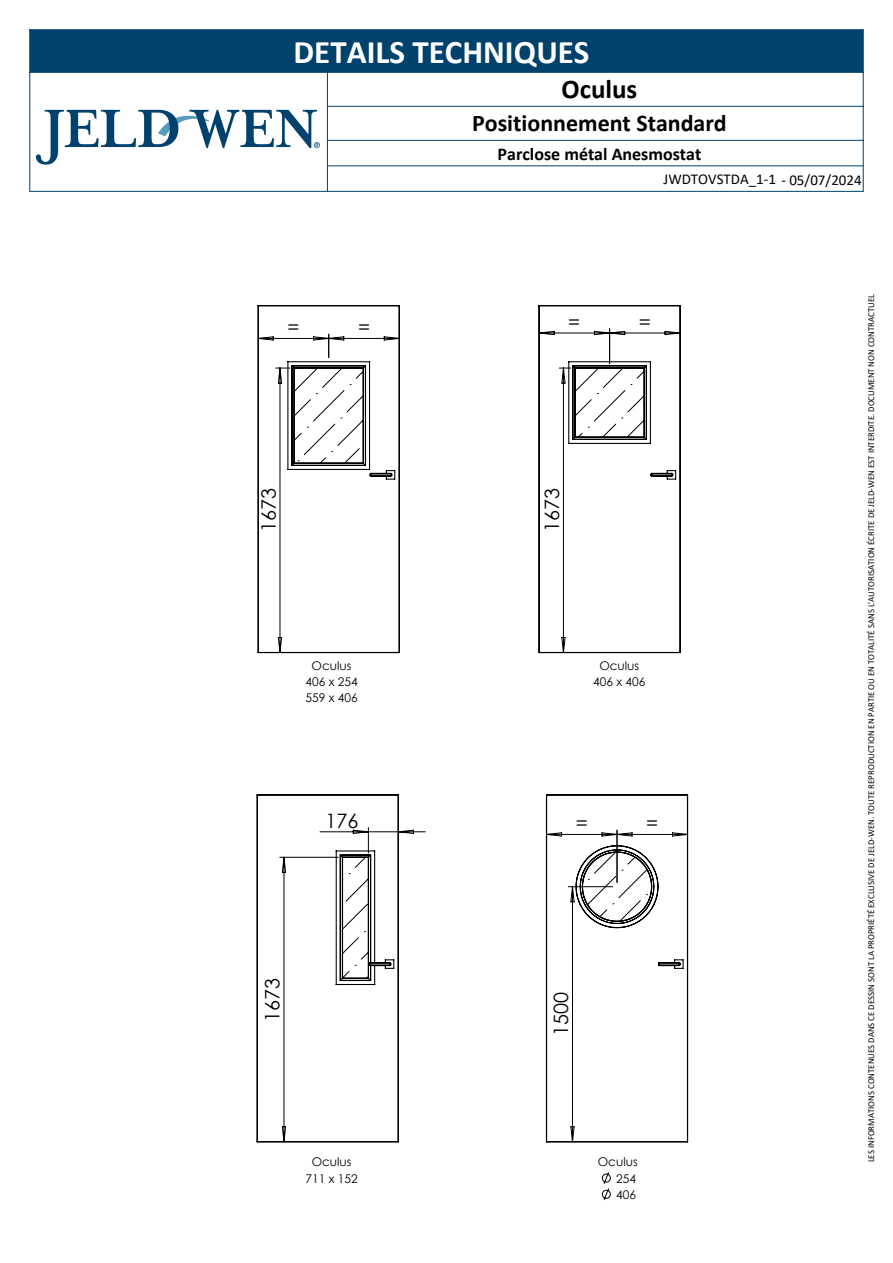
<style>
.page{position:relative;width:893px;height:1263px;background:#fff}
.page>*{position:absolute;margin:0;border:0;box-sizing:border-box;transform-origin:0 0}
.t1{font:700 33px "Calibri";color:#fff}
.t2{font:700 27px "Calibri";color:#000}
.t3{font:700 24px "Calibri";color:#000}
.t4{font:19.8px "Century Gothic";color:#000}
.t5{font:700 18px "Calibri";color:#000}
.t6{font:15px "Calibri";color:#000}
.t7{font:12px/16.2px "Century Gothic";color:#000;text-align:center}
.t8{font:9px "Calibri";color:#000}
</style>
<div class="page">
<img style="left:36px;top:109px;width:284px;height:56px">
<hr style="left:327px;top:165px;width:536px;height:1px;background:#01416d">
<hr style="left:30px;top:191px;width:833px;height:1px;background:#01416d">
<hr style="left:863px;top:30px;width:1px;height:161px;background:#01426d">
<hr style="left:29px;top:30px;width:1px;height:161px;background:#01426d">
<hr style="left:327px;top:106px;width:1px;height:85px;background:#01426d">
<hr style="left:30px;top:29px;width:833px;height:1px;background:#01426d">
<hr style="left:327px;top:106px;width:536px;height:1px;background:#01426d">
<hr style="left:327px;top:140px;width:536px;height:1px;background:#01426d">
<hr style="left:327px;top:72px;width:536px;height:1px;background:#01426d">
<hr style="left:30px;top:72px;width:297px;height:1px;background:#01426d">
<hr style="left:327px;top:72px;width:1px;height:34px;background:#01426d">
<div style="left:30px;top:30px;width:833px;height:42px;background:#01426d"></div>
<svg style="left:602px;top:1172px;width:9px;height:29px"></svg>
<svg style="left:257px;top:305px;width:143px;height:349px"></svg>
<svg style="left:538px;top:305px;width:143px;height:349px"></svg>
<svg style="left:256px;top:794px;width:144px;height:349px"></svg>
<svg style="left:545px;top:794px;width:144px;height:349px"></svg>
<h1 class="t1" style="left:293px;top:28px;width:298px">DETAILS TECHNIQUES</h1>
<h2 class="t2" style="left:561px;top:70px;width:77px">Oculus</h2>
<h3 class="t3" style="left:472px;top:106px;width:256px">Positionnement Standard</h3>
<h3 class="t5" style="left:498px;top:141px;width:205px">Parclose métal Anesmostat</h3>
<h3 class="t6" style="left:664px;top:169px;width:200px">JWDTOVSTDA_1-1 - 05/07/2024</h3>
<h3 class="t4" style="left:287px;top:313px;width:14px">=</h3>
<h3 class="t4" style="left:358px;top:313px;width:14px">=</h3>
<h3 class="t4" style="left:255px;top:532px;width:45px;rotate:-90deg">1673</h3>
<h3 class="t7" style="left:305px;top:657px;width:54px">Oculus<br>406 x 254<br>559 x 406</h3>
<h3 class="t4" style="left:325px;top:806px;width:34px">176</h3>
<h3 class="t4" style="left:259px;top:1021px;width:45px;rotate:-90deg">1673</h3>
<h3 class="t7" style="left:305px;top:1154px;width:54px">Oculus<br>711 x 152</h3>
<h3 class="t4" style="left:568px;top:308px;width:14px">=</h3>
<h3 class="t4" style="left:639px;top:308px;width:14px">=</h3>
<h3 class="t4" style="left:538px;top:532px;width:45px;rotate:-90deg">1673</h3>
<h3 class="t7" style="left:593px;top:657px;width:54px">Oculus<br>406 x 406</h3>
<h3 class="t4" style="left:576px;top:809px;width:14px">=</h3>
<h3 class="t4" style="left:646px;top:809px;width:14px">=</h3>
<h3 class="t4" style="left:547px;top:1036px;width:45px;rotate:-90deg">1500</h3>
<h3 class="t7" style="left:616px;top:1154px;width:23px;text-align:left;text-indent:-18px">Oculus<br>254<br>406</h3>
<p class="t8" style="left:865px;top:1162px;width:869px;rotate:-90deg">LES INFORMATIONS CONTENUES DANS CE DESSIN SONT LA PROPRIÉTÉ EXCLUSIVE DE JELD-WEN. TOUTE REPRODUCTION EN PARTIE OU EN TOTALITÉ SANS L'AUTORISATION ÉCRITE DE JELD-WEN EST INTERDITE. DOCUMENT NON CONTRACTUEL</p>
</div>
